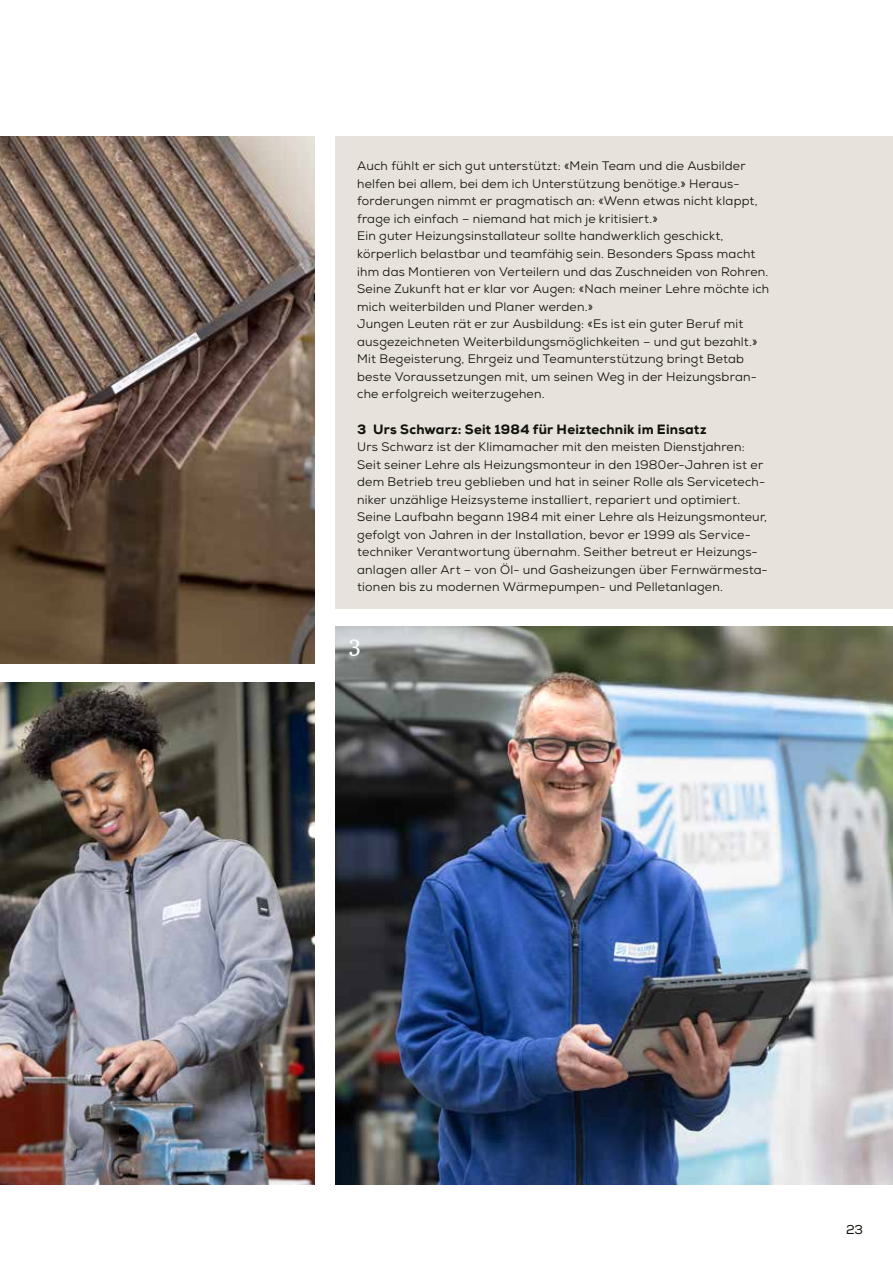
<style>
.page{position:relative;width:893px;height:1263px;background:#fff}
.page>*{position:absolute;margin:0;border:0;box-sizing:border-box;transform-origin:0 0}
.t1{font:24px "Franziska FF";color:#fff}
.t2{font:800 13.5px "Nexa";letter-spacing:.015em;color:#12120d}
.t3{font:12.75px "Nexa";color:#12120d}
.t4{font:12.3px/17.5px "Nexa";letter-spacing:.015em;color:#12120d}
</style>
<div class="page">
<img style="left:0;top:136px;width:315px;height:528px">
<img style="left:0;top:682px;width:315px;height:502px">
<img style="left:335px;top:627px;width:558px;height:557px">
<div style="left:336px;top:136px;width:557px;height:472px;background:#e7e2dc"></div>
<p class="t4" style="left:357px;top:157px;width:414px">Auch fühlt er sich gut unterstützt: «Mein Team und die Ausbilder helfen bei allem, bei dem ich Unterstützung benötige.» Heraus&shy;forderungen nimmt er pragmatisch an: «Wenn etwas nicht klappt, frage ich einfach – niemand hat mich je kritisiert.»<br>Ein guter Heizungsinstallateur sollte handwerklich geschickt, körperlich belastbar und teamfähig sein. Besonders Spass macht ihm das Montieren von Verteilern und das Zuschneiden von Rohren.<br>Seine Zukunft hat er klar vor Augen: «Nach meiner Lehre möchte ich mich weiterbilden und Planer werden.»<br>Jungen Leuten rät er zur Ausbildung: «Es ist ein guter Beruf mit ausgezeichneten Weiterbildungsmöglichkeiten – und gut bezahlt.» Mit Begeisterung, Ehrgeiz und Teamunterstützung bringt Betab beste Voraussetzungen mit, um seinen Weg in der Heizungsbran&shy;che erfolgreich weiterzugehen.</p>
<p class="t2" style="left:357px;top:420px;width:351px">3 Urs Schwarz: Seit 1984 für Heiztechnik im Einsatz</p>
<p class="t4" style="left:357px;top:438px;width:412px">Urs Schwarz ist der Klimamacher mit den meisten Dienstjahren:<br>Seit seiner Lehre als Heizungsmonteur in den 1980er-Jahren ist er dem Betrieb treu geblieben und hat in seiner Rolle als Servicetech&shy;niker unzählige Heizsysteme installiert, repariert und optimiert.<br>Seine Laufbahn begann 1984 mit einer Lehre als Heizungsmonteur, gefolgt von Jahren in der Installation, bevor er 1999 als Service&shy;techniker Verantwortung übernahm. Seither betreut er Heizungs&shy;anlagen aller Art – von Öl- und Gasheizungen über Fernwärmesta&shy;tionen bis zu modernen Wärmepumpen- und Pelletanlagen.</p>
<h1 class="t1" style="left:349px;top:631px;width:14px">3</h1>
<p class="t3" style="left:846px;top:1221px;width:19px">23</p>
</div>
